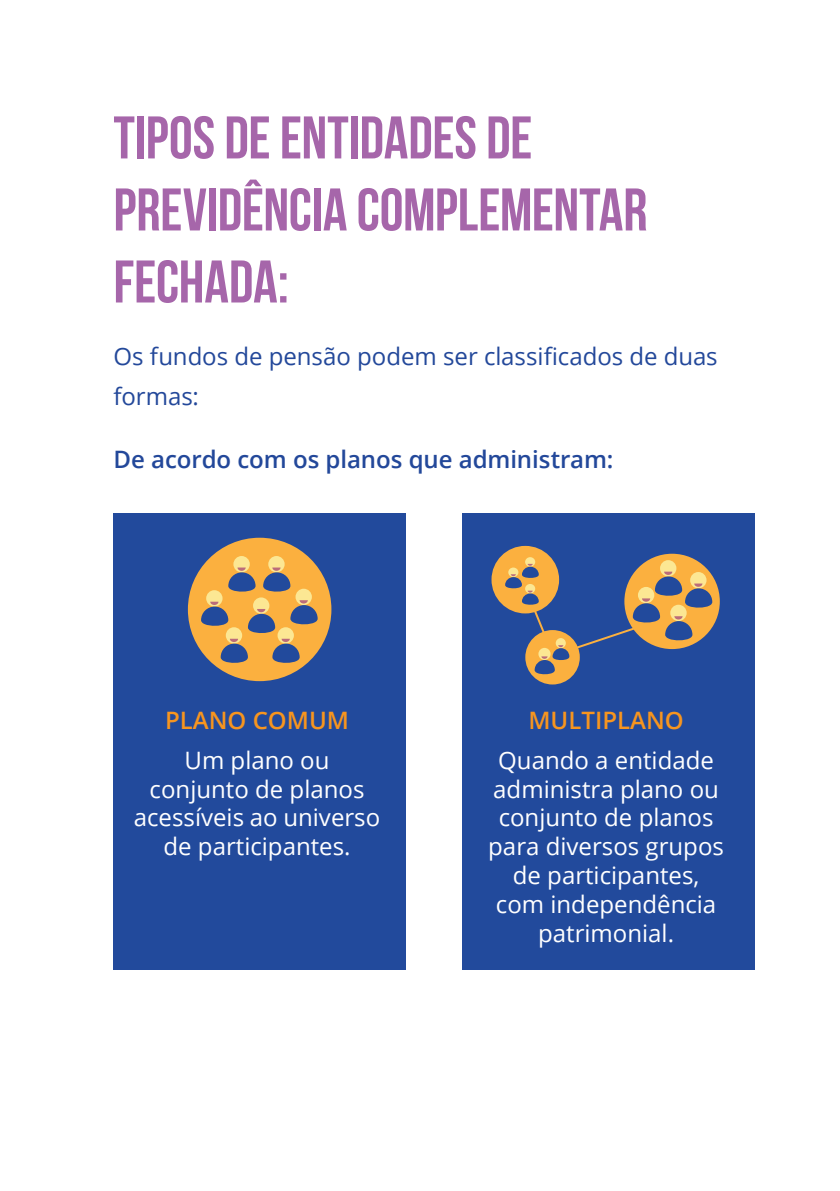
<style>
.page{position:relative;width:840px;height:1191px;background:#fff}
.page>*{position:absolute;margin:0;border:0;box-sizing:border-box;transform-origin:0 0}
.t1{font:700 60px/72px "Bebas Neue";letter-spacing:-.005em;color:#a666aa}
.t2{font:24px/28.8px "Open Sans";color:#fff;text-align:center}
.t3{font:24px/40px "Open Sans";letter-spacing:-.005em;color:#23489a}
.t4{font:600 24px "Open Sans";letter-spacing:-.005em;color:#23489a}
.t5{font:600 24px "Open Sans";color:#f7951f}
</style>
<div class="page">
<div style="left:113px;top:513px;width:292px;height:456px;background:#224a9c"></div>
<div style="left:188px;top:538px;width:143px;height:143px;background:#fbb03f;border-radius:50%"></div>
<div style="left:206px;top:590px;width:16px;height:16px;background:#fce793;border-radius:50%"></div>
<svg style="left:201px;top:601px;width:27px;height:25px"></svg>
<div style="left:233px;top:556px;width:17px;height:16px;background:#fce793;border-radius:50%"></div>
<svg style="left:228px;top:567px;width:27px;height:25px"></svg>
<div style="left:253px;top:597px;width:16px;height:17px;background:#fce793;border-radius:50%"></div>
<svg style="left:248px;top:609px;width:27px;height:24px"></svg>
<div style="left:226px;top:627px;width:16px;height:16px;background:#fce793;border-radius:50%"></div>
<svg style="left:220px;top:639px;width:28px;height:24px"></svg>
<div style="left:268px;top:556px;width:16px;height:16px;background:#fce793;border-radius:50%"></div>
<svg style="left:263px;top:567px;width:27px;height:25px"></svg>
<div style="left:295px;top:588px;width:17px;height:17px;background:#fce793;border-radius:50%"></div>
<svg style="left:290px;top:600px;width:27px;height:25px"></svg>
<div style="left:277px;top:627px;width:17px;height:16px;background:#fce793;border-radius:50%"></div>
<svg style="left:272px;top:639px;width:27px;height:24px"></svg>
<div style="left:462px;top:513px;width:292px;height:456px;background:#224a9c"></div>
<div style="left:491px;top:546px;width:68px;height:67px;background:#fbb03f;border-radius:50%"></div>
<div style="left:624px;top:554px;width:95px;height:95px;background:#fbb03f;border-radius:50%"></div>
<div style="left:525px;top:630px;width:54px;height:54px;background:#fbb03f;border-radius:50%"></div>
<svg style="left:659px;top:560px;width:17px;height:16px"></svg>
<div style="left:525px;top:557px;width:10px;height:10px;background:#fce793;border-radius:50%"></div>
<svg style="left:505px;top:564px;width:206px;height:111px"></svg>
<p class="t1" style="left:113px;top:101px;width:535px">TIPOS DE ENTIDADES DE<br>PREVIDÊNCIA COMPLEMENTAR<br>FECHADA:</p>
<p class="t3" style="left:113px;top:336px;width:605px">Os fundos de pensão podem ser classificados de duas formas:</p>
<p class="t4" style="left:113px;top:443px;width:501px">De acordo com os planos que administram:</p>
<p class="t5" style="left:165px;top:703px;width:185px">PLANO COMUM</p>
<p class="t2" style="left:134px;top:745px;width:248px">Um plano ou conjunto de planos acessíveis ao universo de participantes.</p>
<p class="t5" style="left:528px;top:703px;width:157px">MULTIPLANO</p>
<p class="t2" style="left:488px;top:745px;width:237px">Quando a entidade administra plano ou conjunto de planos para diversos grupos de participantes, com independência patrimonial.</p>
</div>
